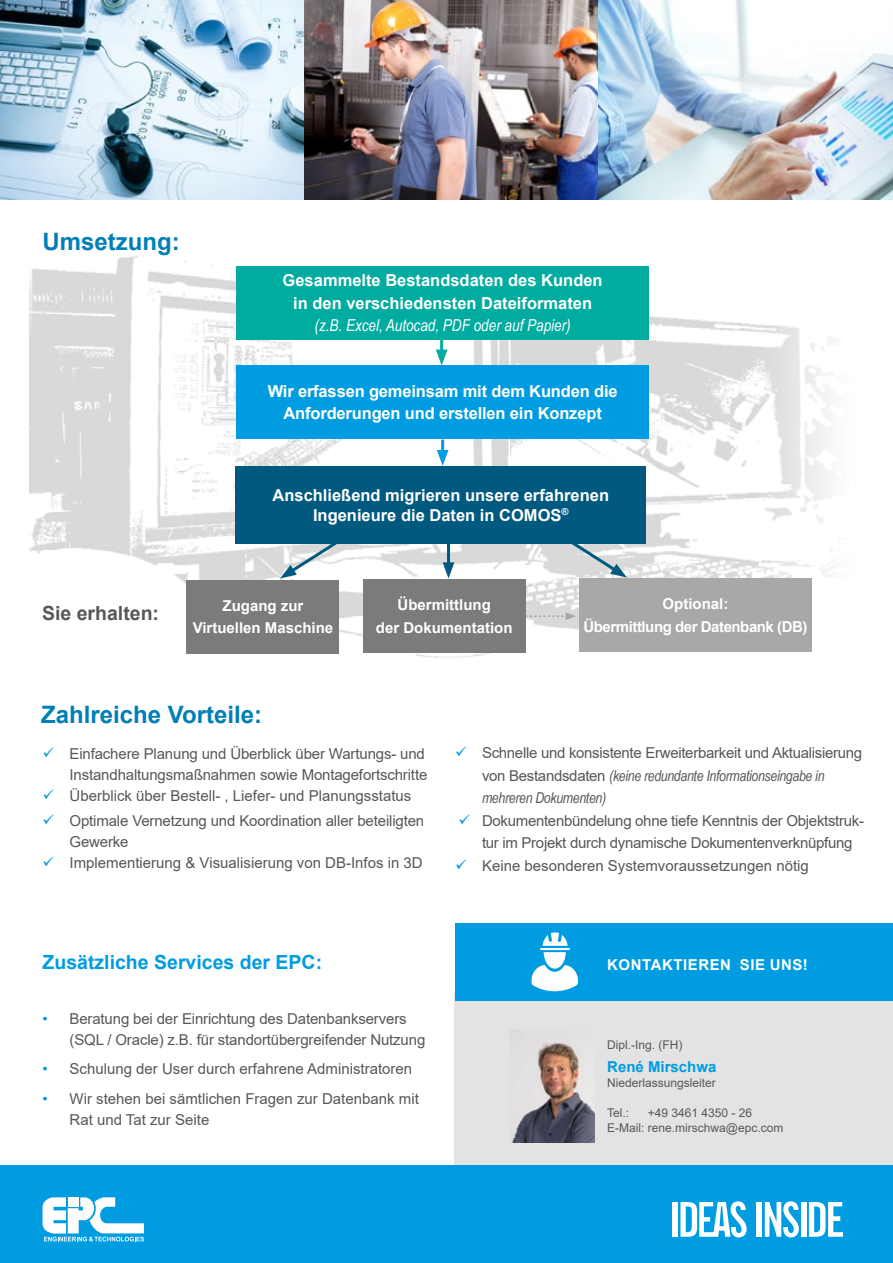
<style>
.page{position:relative;width:893px;height:1263px;background:#fff}
.page>*{position:absolute;margin:0;border:0;box-sizing:border-box;transform-origin:0 0}
.t1{font:700 24px "Arial";color:#007fb6}
.t2{font:700 19.5px "Arial";color:#009ce1}
.t3{font:700 19.5px "Arial";color:#575756}
.t4{font:700 16.5px/22.5px "Arial";color:#fff;text-align:center}
.t5{font:italic 16.5px "Arial Narrow";color:#fff}
.t6{font:15px/21px "Arial";letter-spacing:-.01em;color:#575756}
.t7{font:italic 15px/22.5px "Arial Narrow";letter-spacing:-.02em;color:#575756}
.t8{font:700 15px/22.5px "Arial";color:#fff;text-align:center}
.t9{font:700 15px/22.5px "Arial";letter-spacing:-.03em;color:#fff;text-align:center}
.t10{font:700 15px "Arial";letter-spacing:.035em;color:#fff}
.t11{font:700 15px "Arial";color:#009ce1}
.t12{font:12px/15px "Arial";color:#575756}
.s1{color:#009ce1}
.s2{font-family:"Arial";font-style:normal}
</style>
<div class="page">
<div style="left:455px;top:993px;width:438px;height:172px;background:#e3e3e3"></div>
<div style="left:0;top:1165px;width:893px;height:98px;background:#009ce1"></div>
<div style="left:673px;top:1202px;width:5px;height:35px;background:#fff"></div>
<div style="left:757px;top:1202px;width:5px;height:35px;background:#fff"></div>
<div style="left:801px;top:1202px;width:5px;height:35px;background:#fff"></div>
<svg style="left:809px;top:1202px;width:34px;height:35px"></svg>
<svg style="left:765px;top:1201px;width:34px;height:36px"></svg>
<svg style="left:680px;top:1201px;width:67px;height:36px"></svg>
<div style="left:455px;top:923px;width:438px;height:77px;background:#009ce1"></div>
<img style="left:512px;top:1043px;width:82px;height:100px">
<hr style="left:540px;top:948px;width:30px;height:2px;background:#fff">
<svg style="left:542px;top:932px;width:26px;height:14px"></svg>
<svg style="left:531px;top:952px;width:47px;height:39px"></svg>
<svg style="left:43px;top:1197px;width:101px;height:44px"></svg>
<img style="left:0;top:0;width:893px;height:199px">
<img style="left:30px;top:255px;width:798px;height:403px">
<div style="left:236px;top:466px;width:410px;height:78px;background:#00597f"></div>
<div style="left:236px;top:266px;width:413px;height:73px;background:#00aba0"></div>
<div style="left:236px;top:366px;width:413px;height:73px;background:#009ce1"></div>
<hr style="left:440px;top:339px;width:3px;height:16px;background:#00aba0">
<svg style="left:436px;top:350px;width:11px;height:16px"></svg>
<hr style="left:441px;top:439px;width:3px;height:17px;background:#009ce1">
<svg style="left:437px;top:450px;width:11px;height:16px"></svg>
<svg style="left:526px;top:612px;width:50px;height:8px"></svg>
<div style="left:187px;top:580px;width:152px;height:73px;background:#7c7b7b"></div>
<div style="left:363px;top:580px;width:163px;height:73px;background:#7c7b7b"></div>
<div style="left:579px;top:578px;width:233px;height:73px;background:#a8a8a7"></div>
<svg style="left:280px;top:544px;width:65px;height:34px"></svg>
<hr style="left:447px;top:544px;width:3px;height:24px;background:#00597f">
<svg style="left:443px;top:562px;width:11px;height:16px"></svg>
<svg style="left:562px;top:544px;width:65px;height:33px;background:#c6d0d4"></svg>
<h1 class="t1" style="left:43px;top:224px;width:139px">Umsetzung:</h1>
<p class="t4" style="left:283px;top:269px;width:322px">Gesammelte Bestandsdaten des Kunden in den verschiedensten Dateiformaten</p>
<p class="t5" style="left:314px;top:314px;width:258px">(z.B. Excel, Autocad, PDF oder auf Papier)</p>
<p class="t4" style="left:268px;top:380px;width:351px">Wir erfassen gemeinsam mit dem Kunden die<br>Anforderungen und erstellen ein Konzept</p>
<p class="t4" style="left:273px;top:485px;width:338px;line-height:19.8px">Anschließend migrieren unsere erfahrenen<br>Ingenieure die Daten in COMOS<sup>®</sup></p>
<h2 class="t3" style="left:42px;top:599px;width:119px">Sie erhalten:</h2>
<p class="t8" style="left:193px;top:594px;width:142px">Zugang zur<br>Virtuellen Maschine</p>
<p class="t8" style="left:376px;top:594px;width:138px">Übermittlung<br>der Dokumentation</p>
<p class="t9" style="left:583px;top:593px;width:226px">Optional:<br>Übermittlung der Datenbank (DB)</p>
<h1 class="t1" style="left:41px;top:698px;width:222px">Zahlreiche Vorteile:</h1>
<p class="t6" style="left:43px;top:743px;width:386px;text-align:right"><span class="s1">✓</span> Einfachere Planung und Überblick über Wartungs- und<br>Instandhaltungsmaßnahmen sowie Montagefortschritte</p>
<p class="t6" style="left:43px;top:785px;width:370px"><span class="s1">✓</span> Überblick über Bestell- , Liefer- und Planungsstatus</p>
<p class="t6" style="left:70px;top:810px;width:356px;text-indent:-27px"><span class="s1">✓</span> Optimale Vernetzung und Koordination aller beteiligten<br>Gewerke</p>
<p class="t6" style="left:43px;top:852px;width:382px"><span class="s1">✓</span> Implementierung &amp; Visualisierung von DB-Infos in 3D</p>
<p class="t6" style="left:455px;top:742px;width:409px"><span class="s1">✓</span> Schnelle und konsistente Erweiterbarkeit und Aktualisierung</p>
<p class="t7" style="left:482px;top:764px;width:344px"><span class="s2">von Bestandsdaten</span> (keine redundante Informationseingabe in mehreren Dokumenten)</p>
<p class="t6" style="left:482px;top:809px;width:384px;line-height:22.5px;text-indent:-24px"><span class="s1">✓</span> Dokumentenbündelung ohne tiefe Kenntnis der Objektstruk&shy;tur im Projekt durch dynamische Dokumentenverknüpfung</p>
<p class="t6" style="left:455px;top:855px;width:355px"><span class="s1">✓</span> Keine besonderen Systemvoraussetzungen nötig</p>
<h2 class="t2" style="left:43px;top:949px;width:281px">Zusätzliche Services der EPC:</h2>
<p class="t6" style="left:70px;top:1008px;width:357px;text-indent:-27px"><span class="s1">•</span> Beratung bei der Einrichtung des Datenbankservers (SQL / Oracle) z.B. für standortübergreifender Nutzung</p>
<p class="t6" style="left:43px;top:1058px;width:371px"><span class="s1">•</span> Schulung der User durch erfahrene Administratoren</p>
<p class="t6" style="left:70px;top:1088px;width:351px;text-indent:-27px"><span class="s1">•</span> Wir stehen bei sämtlichen Fragen zur Datenbank mit<br>Rat und Tat zur Seite</p>
<p class="t10" style="left:607px;top:954px;width:202px">KONTAKTIEREN SIE UNS!</p>
<p class="t12" style="left:607px;top:1037px;width:77px">Dipl.-Ing. (FH)</p>
<p class="t11" style="left:607px;top:1056px;width:111px">René Mirschwa</p>
<p class="t12" style="left:607px;top:1075px;width:110px">Niederlassungsleiter</p>
<p class="t12" style="left:607px;top:1105px;width:24px">Tel.:</p>
<p class="t12" style="left:607px;top:1105px;width:178px;text-indent:40px">+49 3461 4350 - 26<br>E-Mail: rene.mirschwa@epc.com</p>
</div>
